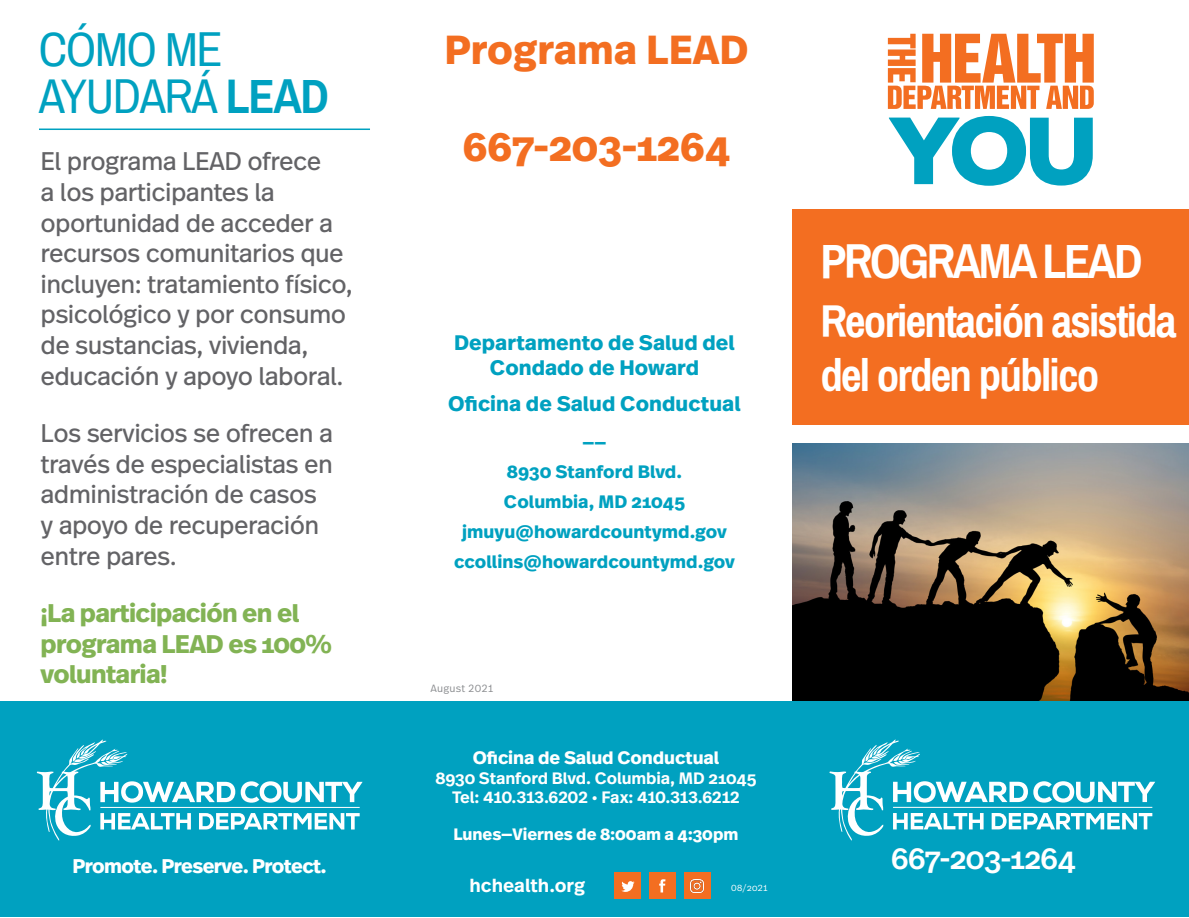
<style>
.page{position:relative;width:1189px;height:918px;background:#fff}
.page>*{position:absolute;margin:0;border:0;box-sizing:border-box;transform-origin:0 0}
.t1{font:48px/46.5px "Archivo Narrow";letter-spacing:-.03em;color:#00a1c0}
.t2{font:700 48px "Archivo Narrow";letter-spacing:-.05em;color:#fff}
.t3{font:700 45px/54px "Archivo Narrow";letter-spacing:-.04em;color:#fff}
.t4{font:700 40.5px "Real Text OT";color:#f36e21}
.t5{font:500 30px "Real Text OT";letter-spacing:-.025em;color:#fff}
.t6{font:25.5px/30.6px "Real Text OT";letter-spacing:-.025em;color:#636366}
.t7{font:700 25.5px/30.6px "Real Text OT";letter-spacing:-.025em;color:#82b354}
.t8{font:700 21px/25.2px "Real Text OT";color:#00a1c0;text-align:center}
.t9{font:700 19.8px "Real Text OT";letter-spacing:-.03em;color:#fff}
.t10{font:600 18.9px "Real Text OT";color:#fff}
.t11{font:700 18px "Real Text OT";color:#00a1c0}
.t12{font:700 18px "Real Text OT";letter-spacing:-.005em;color:#fff}
.t13{font:600 16.5px "Real Text OT";letter-spacing:-.005em;color:#fff}
.t14{font:700 16.5px "Real Text OT";letter-spacing:-.005em;color:#fff}
.t15{font:300 10.5px "Real Text OT";letter-spacing:.02em;color:#8a8c8f}
.t16{font:300 9px "Real Text OT";color:#fff}
.s1{font-weight:700}
</style>
<div class="page">
<img style="left:792px;top:443px;width:396px;height:258px">
<div style="left:792px;top:209px;width:396px;height:216px;background:#f36e21"></div>
<svg style="left:889px;top:116px;width:203px;height:70px"></svg>
<svg style="left:887px;top:34px;width:206px;height:75px"></svg>
<hr style="left:39px;top:129px;width:331px;height:1px;background:#00a1c0">
<div style="left:0;top:701px;width:1188px;height:216px;background:#00a1c0"></div>
<svg style="left:829px;top:739px;width:325px;height:102px"></svg>
<hr style="left:892px;top:807px;width:259px;height:1px;background:#fff">
<svg style="left:36px;top:740px;width:326px;height:101px"></svg>
<hr style="left:100px;top:807px;width:259px;height:1px;background:#fff">
<div style="left:614px;top:873px;width:27px;height:26px;background:#f36e21"></div>
<svg style="left:621px;top:881px;width:13px;height:11px"></svg>
<div style="left:649px;top:873px;width:26px;height:26px;background:#f36e21"></div>
<svg style="left:659px;top:879px;width:6px;height:13px"></svg>
<div style="left:683px;top:873px;width:27px;height:26px;background:#f36e21"></div>
<img style="left:690px;top:879px;width:13px;height:14px">
<p class="t1" style="left:39px;top:28px;width:291px">CÓMO ME<br>AYUDARÁ <span class="s1">LEAD</span></p>
<p class="t6" style="left:40px;top:147px;width:314px">El programa LEAD ofrece<br>a los participantes la oportunidad de acceder a recursos comunitarios que incluyen: tratamiento físico, psicológico y por consumo de sustancias, vivienda, educación y apoyo laboral.</p>
<p class="t6" style="left:40px;top:418px;width:294px">Los servicios se ofrecen a través de especialistas en administración de casos y apoyo de recuperación entre pares.</p>
<p class="t7" style="left:40px;top:598px;width:293px">¡La participación en el programa LEAD es 100% voluntaria!</p>
<p class="t4" style="left:444px;top:23px;width:305px">Programa LEAD</p>
<p class="t4" style="left:462px;top:120px;width:269px">667-203-1264</p>
<p class="t8" style="left:454px;top:330px;width:282px">Departamento de Salud del<br>Condado de Howard</p>
<p class="t8" style="left:448px;top:392px;width:294px">Oficina de Salud Conductual</p>
<p class="t11" style="left:583px;top:423px;width:24px">__</p>
<p class="t11" style="left:507px;top:460px;width:176px">8930 Stanford Blvd.</p>
<p class="t11" style="left:504px;top:490px;width:182px">Columbia, MD 21045</p>
<p class="t11" style="left:462px;top:520px;width:266px">jmuyu@howardcountymd.gov</p>
<p class="t11" style="left:454px;top:550px;width:282px">ccollins@howardcountymd.gov</p>
<p class="t15" style="left:430px;top:682px;width:65px">August 2021</p>
<p class="t2" style="left:820px;top:233px;width:323px">PROGRAMA LEAD</p>
<p class="t3" style="left:820px;top:295px;width:357px">Reorientación asistida del orden público</p>
<p class="t12" style="left:472px;top:746px;width:248px">Oficina de Salud Conductual</p>
<p class="t13" style="left:435px;top:767px;width:323px">8930 Stanford Blvd. Columbia, MD 21045</p>
<p class="t13" style="left:452px;top:787px;width:289px">Tel: 410.313.6202 • Fax: 410.313.6212</p>
<p class="t14" style="left:453px;top:823px;width:286px">Lunes—Viernes de 8:00am a 4:30pm</p>
<p class="t10" style="left:469px;top:874px;width:117px">hchealth.org</p>
<p class="t9" style="left:73px;top:853px;width:256px">Promote. Preserve. Protect.</p>
<p class="t5" style="left:891px;top:840px;width:186px">667-203-1264</p>
<p class="t16" style="left:731px;top:882px;width:38px">08/2021</p>
</div>
